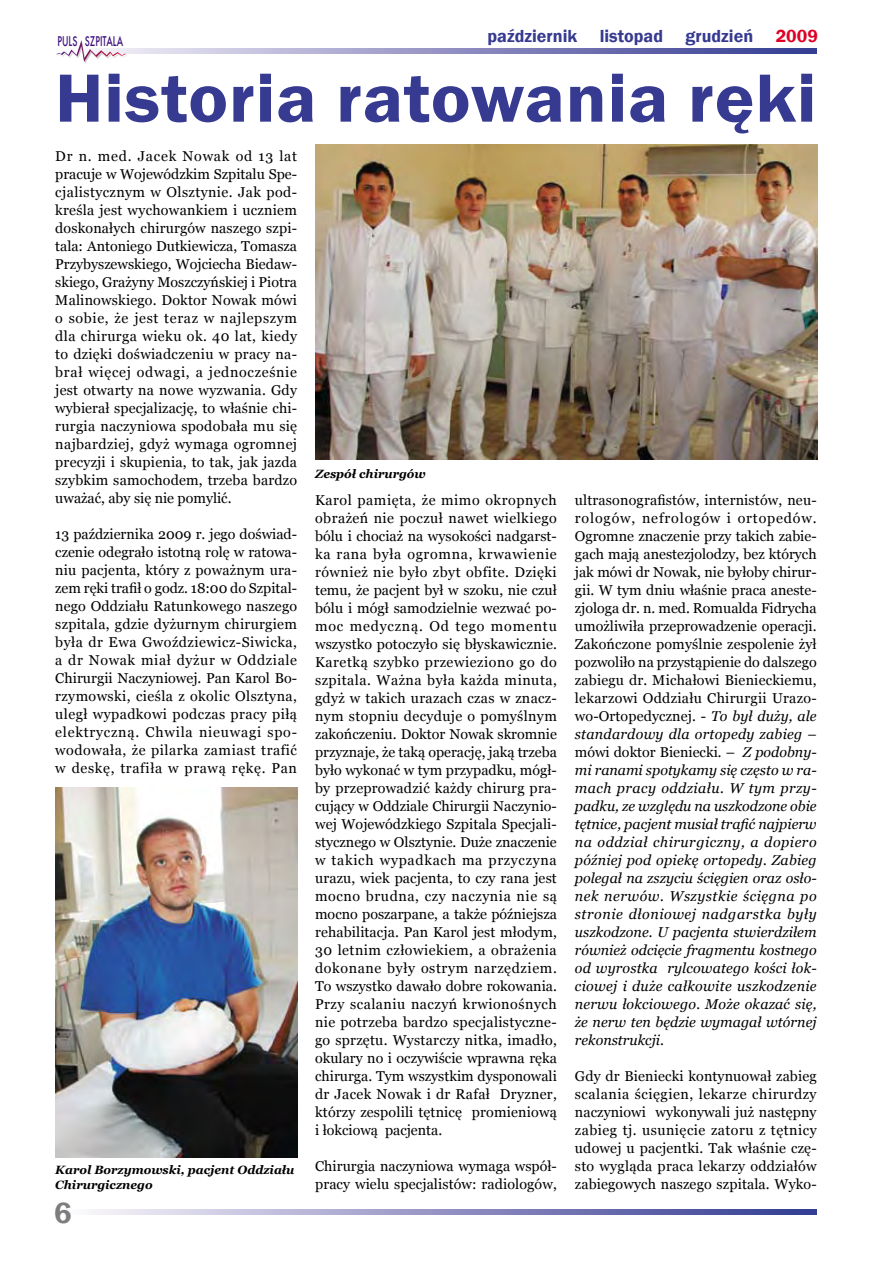
<style>
.page{position:relative;width:872px;height:1263px;background:#fff}
.page>*{position:absolute;margin:0;border:0;box-sizing:border-box;transform-origin:0 0}
.t1{font:600 70.5px "Franklin Gothic";letter-spacing:.01em;color:#363a90;scale:1.06 1}
.t2{font:600 30px "Franklin Gothic";color:#7d7d7d}
.t3{font:600 18px "Franklin Gothic";color:#363a90}
.t4{font:500 14.7px "Futura TEE";color:#3d107b;scale:.67 1}
.t5{font:14.25px/18px "Georgia";letter-spacing:.01em;color:#000;text-align:justify}
.t6{font:italic 14.25px/18px "Georgia";color:#000;text-align:justify}
.t7{font:italic 700 12px/14.4px "Georgia";color:#000}
.s1{color:#df0024}
.s2{font-style:normal}
</style>
<div class="page">
<svg style="left:126px;top:49px;width:691px;height:4px;background:#8d8dc0"></svg>
<svg style="left:89px;top:1210px;width:728px;height:4px;background:#9292c3"></svg>
<svg style="left:57px;top:40px;width:69px;height:23px"></svg>
<img style="left:55px;top:788px;width:242px;height:370px">
<img style="left:315px;top:144px;width:502px;height:315px">
<p class="t4" style="left:57px;top:32px;width:100px">PULS SZPITALA</p>
<p class="t3" style="left:487px;top:25px;width:177px">październik listopad</p>
<p class="t3" style="left:685px;top:25px;width:134px">grudzień <span class="s1">2009</span></p>
<h1 class="t1" style="left:55px;top:55px;width:720px">Historia ratowania ręki</h1>
<p class="t5" style="left:55px;top:147px;width:243px">Dr n. med. Jacek Nowak od 13 lat pracuje w Wojewódzkim Szpitalu Spe&shy;cjalistycznym w Olsztynie. Jak pod&shy;kreśla jest wychowankiem i uczniem doskonałych chirurgów naszego szpi&shy;tala: Antoniego Dutkiewicza, Tomasza Przybyszewskiego, Wojciecha Biedaw&shy;skiego, Grażyny Moszczyńskiej i Piotra Malinowskiego. Doktor Nowak mówi o sobie, że jest teraz w najlepszym dla chirurga wieku ok. 40 lat, kiedy to dzięki doświadczeniu w pracy na&shy;brał więcej odwagi, a jednocześnie jest otwarty na nowe wyzwania. Gdy wybierał specjalizację, to właśnie chi&shy;rurgia naczyniowa spodobała mu się najbardziej, gdyż wymaga ogromnej precyzji i skupienia, to tak, jak jazda szybkim samochodem, trzeba bardzo uważać, aby się nie pomylić.</p>
<p class="t5" style="left:55px;top:525px;width:243px">13 października 2009 r. jego doświad&shy;czenie odegrało istotną rolę w ratowa&shy;niu pacjenta, który z poważnym ura&shy;zem ręki trafił o godz. 18:00 do Szpital&shy;nego Oddziału Ratunkowego naszego szpitala, gdzie dyżurnym chirurgiem była dr Ewa Gwoździewicz-Siwicka, a dr Nowak miał dyżur w Oddziale Chirurgii Naczyniowej. Pan Karol Bo&shy;rzymowski, cieśla z okolic Olsztyna, uległ wypadkowi podczas pracy piłą elektryczną. Chwila nieuwagi spo&shy;wodowała, że pilarka zamiast trafić w deskę, trafiła w prawą rękę. Pan</p>
<p class="t7" style="left:55px;top:1163px;width:241px">Karol Borzymowski, pacjent Oddziału<br>Chirurgicznego</p>
<h2 class="t2" style="left:54px;top:1195px;width:19px">6</h2>
<p class="t7" style="left:315px;top:467px;width:112px">Zespół chirurgów</p>
<p class="t5" style="left:315px;top:491px;width:243px">Karol pamięta, że mimo okropnych obrażeń nie poczuł nawet wielkiego bólu i chociaż na wysokości nadgarst&shy;ka rana była ogromna, krwawienie również nie było zbyt obfite. Dzięki temu, że pacjent był w szoku, nie czuł bólu i mógł samodzielnie wezwać po&shy;moc medyczną. Od tego momentu wszystko potoczyło się błyskawicznie.<br>Karetką szybko przewieziono go do szpitala. Ważna była każda minuta, gdyż w takich urazach czas w znacz&shy;nym stopniu decyduje o pomyślnym zakończeniu. Doktor Nowak skromnie przyznaje, że taką operację, jaką trzeba było wykonać w tym przypadku, mógł&shy;by przeprowadzić każdy chirurg pra&shy;cujący w Oddziale Chirurgii Naczynio&shy;wej Wojewódzkiego Szpitala Specjali&shy;stycznego w Olsztynie. Duże znaczenie w takich wypadkach ma przyczyna urazu, wiek pacjenta, to czy rana jest mocno brudna, czy naczynia nie są mocno poszarpane, a także późniejsza rehabilitacja. Pan Karol jest młodym, 30 letnim człowiekiem, a obrażenia dokonane były ostrym narzędziem.<br>To wszystko dawało dobre rokowania.<br>Przy scalaniu naczyń krwionośnych nie potrzeba bardzo specjalistyczne&shy;go sprzętu. Wystarczy nitka, imadło, okulary no i oczywiście wprawna ręka chirurga. Tym wszystkim dysponowali dr Jacek Nowak i dr Rafał Dryzner, którzy zespolili tętnicę promieniową i łokciową pacjenta.</p>
<p class="t5" style="left:315px;top:1157px;width:243px">Chirurgia naczyniowa wymaga współ&shy;pracy wielu specjalistów: radiologów,</p>
<p class="t6" style="left:575px;top:491px;width:243px"><span class="s2">ultrasonografistów, internistów, neu&shy;rologów, nefrologów i ortopedów.<br>Ogromne znaczenie przy takich zabie&shy;gach mają anestezjolodzy, bez których jak mówi dr Nowak, nie byłoby chirur&shy;gii. W tym dniu właśnie praca aneste&shy;zjologa dr. n. med. Romualda Fidrycha umożliwiła przeprowadzenie operacji.<br>Zakończone pomyślnie zespolenie żył pozwoliło na przystąpienie do dalszego zabiegu dr. Michałowi Bienieckiemu, lekarzowi Oddziału Chirurgii Urazo&shy;wo-Ortopedycznej. -</span> To był duży, ale standardowy dla ortopedy zabieg – <span class="s2">mówi doktor Bieniecki</span>. – Z podobny&shy;mi ranami spotykamy się często w ra&shy;mach pracy oddziału. W tym przy&shy;padku, ze względu na uszkodzone obie tętnice, pacjent musiał trafić najpierw na oddział chirurgiczny, a dopiero później pod opiekę ortopedy. Zabieg polegał na zszyciu ścięgien oraz osło&shy;nek nerwów. Wszystkie ścięgna po stronie dłoniowej nadgarstka były uszkodzone. U pacjenta stwierdziłem również odcięcie fragmentu kostnego od wyrostka rylcowatego kości łok&shy;ciowej i duże całkowite uszkodzenie nerwu łokciowego. Może okazać się, że nerw ten będzie wymagał wtórnej rekonstrukcji<span class="s2">.</span></p>
<p class="t5" style="left:575px;top:1067px;width:243px">Gdy dr Bieniecki kontynuował zabieg scalania ścięgien, lekarze chirurdzy naczyniowi wykonywali już następny zabieg tj. usunięcie zatoru z tętnicy udowej u pacjentki. Tak właśnie czę&shy;sto wygląda praca lekarzy oddziałów zabiegowych naszego szpitala. Wyko-</p>
</div>
